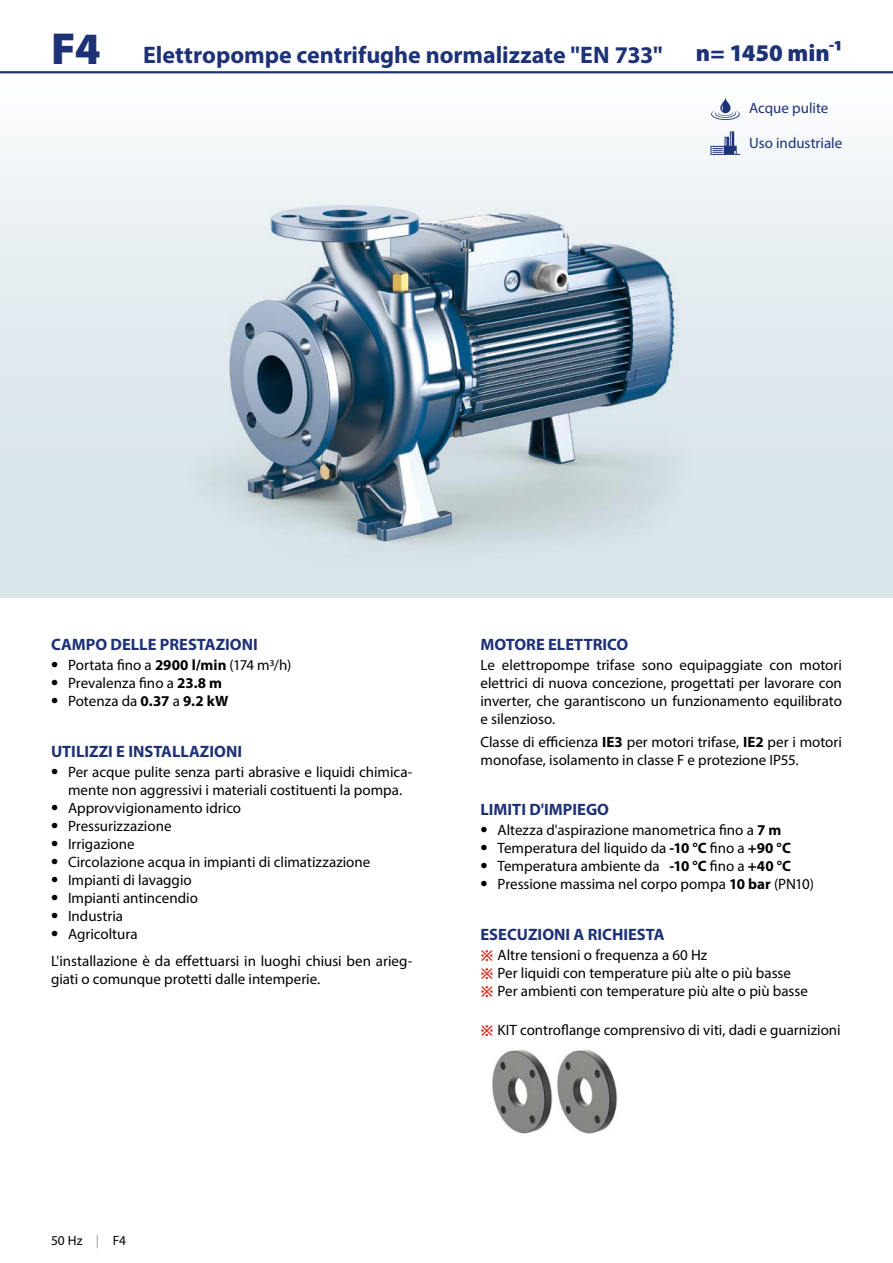
<style>
.page{position:relative;width:893px;height:1263px;background:#fff}
.page>*{position:absolute;margin:0;border:0;box-sizing:border-box;transform-origin:0 0}
.t1{font:900 45px "Myriad Pro";color:#1d3176}
.t2{font:700 24px "Myriad Pro";color:#1d3176}
.t3{font:900 24px "Myriad Pro";color:#1d3176}
.t4{font:700 16.5px "Myriad Pro";color:#1d3176}
.t5{font:15px/18px "Myriad Pro";color:#000}
.t6{font:15px "Myriad Pro";color:#1d3176}
.t7{font:13.5px "Myriad Pro";color:#000}
.s1{font-weight:700;font-size:21px}
.s2{font-weight:700}
.s3{font-family:"Apple SD Gothic Neo";font-weight:700;color:#e42313}
.s4{color:#9c9e9f}
</style>
<div class="page">
<div style="left:0;top:72px;width:893px;height:525px;background:linear-gradient(to bottom,#f7fafb,#d2e0e7)"></div>
<hr style="left:0;top:71px;width:893px;height:2px;background:#1d3176">
<img style="left:137px;top:198px;width:591px;height:393px">
<img style="left:229px;top:207px;width:444px;height:334px">
<img style="left:492px;top:1049px;width:61px;height:84px">
<img style="left:557px;top:1049px;width:60px;height:84px">
<svg style="left:711px;top:98px;width:29px;height:22px"></svg>
<svg style="left:710px;top:131px;width:30px;height:24px"></svg>
<h1 class="t1" style="left:51px;top:18px;width:51px">F4</h1>
<h2 class="t2" style="left:143px;top:39px;width:521px">Elettropompe centrifughe normalizzate "EN 733"</h2>
<h2 class="t3" style="left:696px;top:37px;width:148px">n= 1450 min-1</h2>
<p class="t6" style="left:749px;top:99px;width:81px">Acque pulite</p>
<p class="t6" style="left:749px;top:134px;width:95px">Uso industriale</p>
<p class="t4" style="left:51px;top:634px;width:208px">CAMPO DELLE PRESTAZIONI</p>
<p class="t5" style="left:51px;top:656px;width:242px"><span class="s1">•</span> Portata fino a <span class="s2">2900 l/min</span> (174 m3/h)</p>
<p class="t5" style="left:51px;top:674px;width:173px"><span class="s1">•</span> Prevalenza fino a <span class="s2">23.8 m</span></p>
<p class="t5" style="left:51px;top:692px;width:179px"><span class="s1">•</span> Potenza da <span class="s2">0.37</span> a <span class="s2">9.2 kW</span></p>
<p class="t4" style="left:51px;top:740px;width:193px">UTILIZZI E INSTALLAZIONI</p>
<p class="t5" style="left:51px;top:763px;width:363px;text-align:center"><span class="s1">•</span> Per acque pulite senza parti abrasive e liquidi chimica&shy;mente non aggressivi i materiali costituenti la pompa.</p>
<p class="t5" style="left:51px;top:799px;width:192px"><span class="s1">•</span> Approvvigionamento idrico</p>
<p class="t5" style="left:51px;top:817px;width:122px"><span class="s1">•</span> Pressurizzazione</p>
<p class="t5" style="left:51px;top:835px;width:85px"><span class="s1">•</span> Irrigazione</p>
<p class="t5" style="left:51px;top:853px;width:321px"><span class="s1">•</span> Circolazione acqua in impianti di climatizzazione</p>
<p class="t5" style="left:51px;top:871px;width:142px"><span class="s1">•</span> Impianti di lavaggio</p>
<p class="t5" style="left:51px;top:889px;width:148px"><span class="s1">•</span> Impianti antincendio</p>
<p class="t5" style="left:51px;top:907px;width:74px"><span class="s1">•</span> Industria</p>
<p class="t5" style="left:51px;top:920px;width:363px;line-height:26.5px"><span class="s1">•</span> Agricoltura<br>L'installazione è da effettuarsi in luoghi chiusi ben arieg-</p>
<p class="t5" style="left:51px;top:969px;width:271px">giati o comunque protetti dalle intemperie.</p>
<p class="t4" style="left:480px;top:634px;width:149px">MOTORE ELETTRICO</p>
<p class="t5" style="left:480px;top:656px;width:363px;text-align:justify">Le elettropompe trifase sono equipaggiate con motori elettrici di nuova concezione, progettati per lavorare con inverter, che garantiscono un funzionamento equilibrato e silenzioso.</p>
<p class="t5" style="left:480px;top:732px;width:363px">Classe di efficienza <span class="s2">IE3</span> per motori trifase, <span class="s2">IE2</span> per i motori monofase, isolamento in classe F e protezione IP55.</p>
<p class="t4" style="left:480px;top:799px;width:130px">LIMITI D'IMPIEGO</p>
<p class="t5" style="left:480px;top:821px;width:302px"><span class="s1">•</span> Altezza d'aspirazione manometrica fino a <span class="s2">7 m</span></p>
<p class="t5" style="left:480px;top:839px;width:312px"><span class="s1">•</span> Temperatura del liquido da <span class="s2">-10 °C</span> fino a <span class="s2">+90 °C</span></p>
<p class="t5" style="left:480px;top:857px;width:312px"><span class="s1">•</span> Temperatura ambiente da <span class="s2">-10 °C</span> fino a <span class="s2">+40 °C</span></p>
<p class="t5" style="left:480px;top:875px;width:335px"><span class="s1">•</span> Pressione massima nel corpo pompa <span class="s2">10 bar</span> (PN10)</p>
<p class="t4" style="left:480px;top:923px;width:186px">ESECUZIONI A RICHIESTA</p>
<p class="t5" style="left:480px;top:946px;width:329px"><span class="s3">※</span> Altre tensioni o frequenza a 60 Hz<br><span class="s3">※</span> Per liquidi con temperature più alte o più basse<br><span class="s3">※</span> Per ambienti con temperature più alte o più basse</p>
<p class="t5" style="left:480px;top:1021px;width:362px"><span class="s3">※</span> KIT controflange comprensivo di viti, dadi e guarnizioni</p>
<p class="t7" style="left:51px;top:1232px;width:77px">50 Hz <span class="s4">|</span> F4</p>
</div>
